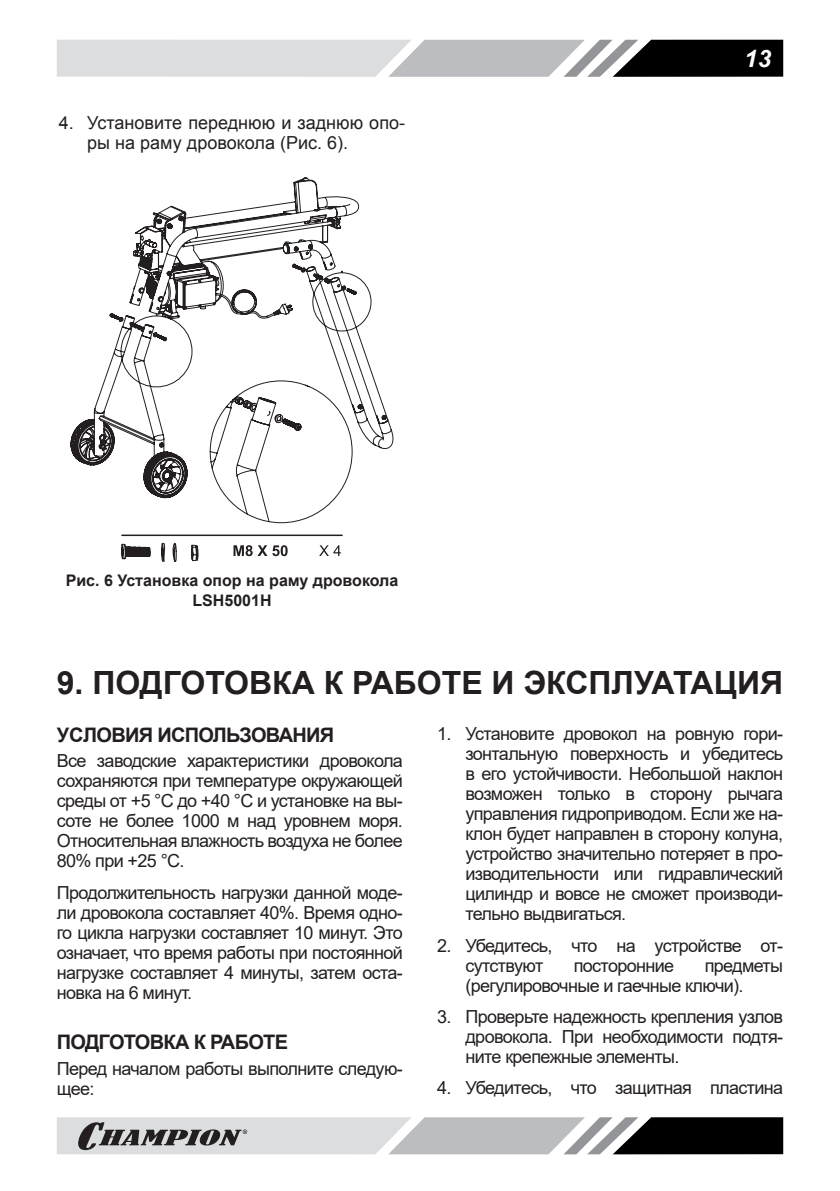
<style>
.page{position:relative;width:840px;height:1191px;background:#fff}
.page>*{position:absolute;margin:0;border:0;box-sizing:border-box;transform-origin:0 0}
.t1{font:700 32px "Arial";color:#231f20}
.t2{font:italic 700 24px "Arial";color:#fff}
.t3{font:700 20px "Arial";letter-spacing:-.035em;color:#231f20}
.p_list{font:18px/20px "Arial";letter-spacing:-.035em;color:#231f20;text-align:justify}
.p_list-2{font:18px/20px "Arial";color:#231f20}
.t4{font:700 16px/19.2px "Arial";color:#231f20;text-align:center}
</style>
<div class="page">
<svg style="left:57px;top:40px;width:725px;height:37px;background:#a7a8aa"></svg>
<svg style="left:57px;top:1117px;width:725px;height:37px;background:#9c9d9e"></svg>
<svg style="left:70px;top:177px;width:323px;height:346px"></svg>
<svg style="left:233px;top:545px;width:54px;height:11px"></svg>
<svg style="left:319px;top:545px;width:21px;height:11px"></svg>
<svg style="left:121px;top:543px;width:77px;height:19px"></svg>
<hr style="left:121px;top:534px;width:221px;height:2px;background:#231f20">
<p class="p_list-2" style="left:87px;top:113px;width:319px;text-indent:-28px">4. Установите переднюю и заднюю опо&shy;ры на раму дровокола (Рис. 6).</p>
<p class="t4" style="left:66px;top:571px;width:334px">Рис. 6 Установка опор на раму дровокола<br>LSH5001H</p>
<p class="t2" style="left:746px;top:45px;width:28px">13</p>
<p class="t1" style="left:57px;top:660px;width:727px">9. ПОДГОТОВКА К РАБОТЕ И ЭКСПЛУАТАЦИЯ</p>
<p class="t3" style="left:57px;top:720px;width:279px">УСЛОВИЯ ИСПОЛЬЗОВАНИЯ</p>
<p class="p_list" style="left:57px;top:751px;width:347px">Все заводские характеристики дровокола сохраняются при температуре окружающей среды от +5 °С до +40 °С и установке на вы&shy;соте не более 1000 м над уровнем моря.<br>Относительная влажность воздуха не более 80% при +25 °С.</p>
<p class="p_list" style="left:57px;top:882px;width:347px">Продолжительность нагрузки данной моде&shy;ли дровокола составляет 40%. Время одно&shy;го цикла нагрузки составляет 10 минут. Это означает, что время работы при постоянной нагрузке составляет 4 минуты, затем оста&shy;новка на 6 минут.</p>
<p class="t3" style="left:57px;top:1028px;width:233px">ПОДГОТОВКА К РАБОТЕ</p>
<p class="p_list" style="left:57px;top:1058px;width:347px">Перед началом работы выполните следую&shy;щее:</p>
<p class="p_list" style="left:465px;top:723px;width:319px;text-indent:-28px">1. Установите дровокол на ровную гори&shy;зонтальную поверхность и убедитесь в его устойчивости. Небольшой наклон возможен только в сторону рычага управления гидроприводом. Если же на&shy;клон будет направлен в сторону колуна, устройство значительно потеряет в про&shy;изводительности или гидравлический цилиндр и вовсе не сможет производи&shy;тельно выдвигаться.</p>
<p class="p_list" style="left:465px;top:935px;width:319px;text-indent:-28px">2. Убедитесь, что на устройстве от&shy;сутствуют</p>
<p class="p_list" style="left:465px;top:955px;width:319px;text-indent:239px">предметы (регулировочные и гаечные ключи).</p>
<p class="p_list" style="left:465px;top:1006px;width:319px;text-indent:-28px">3. Проверьте надежность крепления узлов дровокола. При необходимости подтя&shy;ните крепежные элементы.</p>
<p class="p_list" style="left:437px;top:1077px;width:347px">4. Убедитесь, что защитная пластина</p>
<p class="p_list" style="left:573px;top:955px;width:102px">посторонние</p>
</div>
